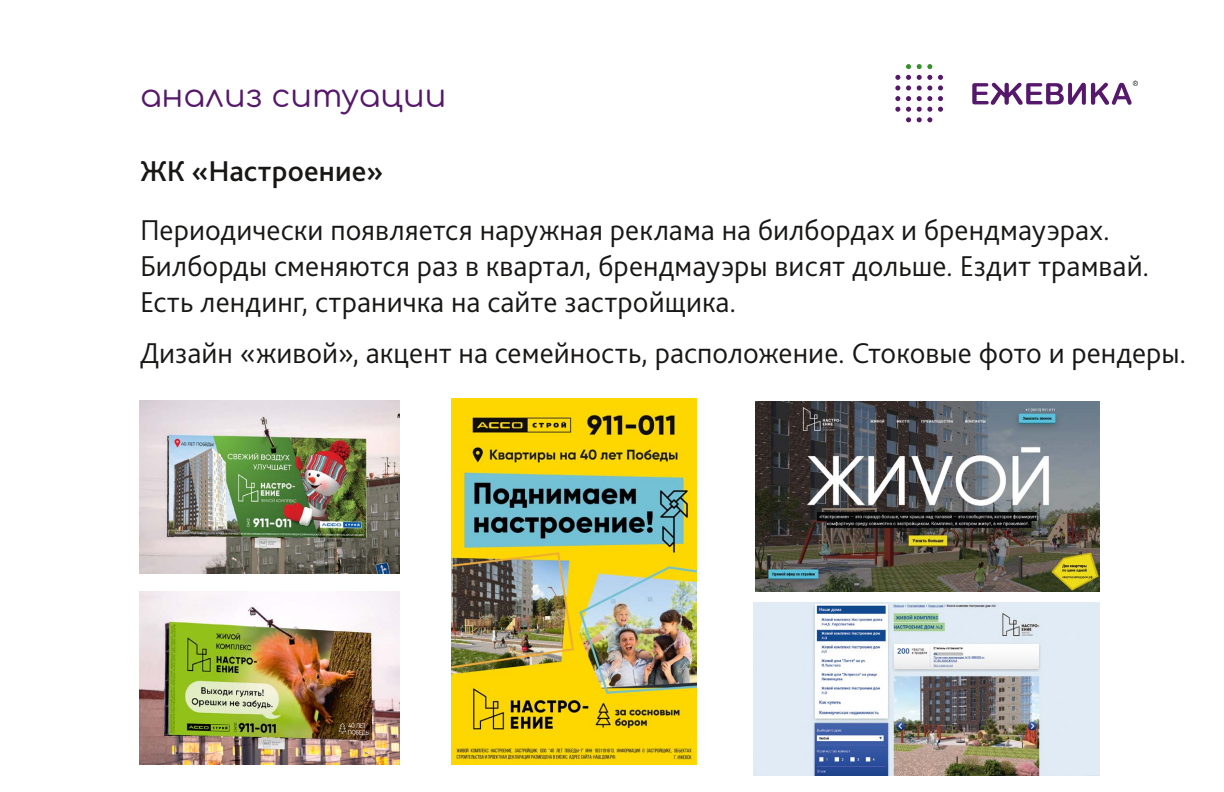
<style>
.page{position:relative;width:1224px;height:792px;background:#fff}
.page>*{position:absolute;margin:0;border:0;box-sizing:border-box;transform-origin:0 0}
.t1{font:32px "Comfortaa";color:#55186a}
.t2{font:300 30px/36px "Bliss Pro";letter-spacing:.005em;color:#181716}
.t3{font:500 30px "Bliss Pro";letter-spacing:.01em;color:#181716}
</style>
<div class="page">
<svg style="left:895px;top:96px;width:5px;height:5px"></svg>
<svg style="left:895px;top:107px;width:5px;height:5px"></svg>
<svg style="left:895px;top:75px;width:5px;height:15px"></svg>
<svg style="left:906px;top:75px;width:5px;height:15px"></svg>
<svg style="left:906px;top:96px;width:5px;height:5px"></svg>
<svg style="left:906px;top:64px;width:5px;height:5px"></svg>
<svg style="left:917px;top:64px;width:15px;height:5px"></svg>
<svg style="left:917px;top:75px;width:15px;height:15px"></svg>
<svg style="left:917px;top:96px;width:15px;height:5px"></svg>
<svg style="left:938px;top:75px;width:5px;height:15px"></svg>
<svg style="left:938px;top:96px;width:5px;height:5px"></svg>
<svg style="left:938px;top:107px;width:5px;height:5px"></svg>
<svg style="left:906px;top:107px;width:5px;height:15px"></svg>
<svg style="left:917px;top:107px;width:15px;height:15px"></svg>
<svg style="left:972px;top:81px;width:166px;height:24px"></svg>
<img style="left:140px;top:401px;width:260px;height:173px">
<img style="left:140px;top:592px;width:260px;height:173px">
<img style="left:452px;top:398px;width:244px;height:367px">
<img style="left:755px;top:401px;width:345px;height:190px">
<img style="left:754px;top:602px;width:346px;height:174px">
<p class="t1" style="left:140px;top:66px;width:308px">анализ ситуации</p>
<p class="t3" style="left:140px;top:153px;width:245px">ЖК «Настроение»</p>
<p class="t2" style="left:140px;top:211px;width:1011px">Периодически появляется наружная реклама на билбордах и брендмауэрах.<br>Билборды сменяются раз в квартал, брендмауэры висят дольше. Ездит трамвай.<br>Есть лендинг, страничка на сайте застройщика.</p>
<p class="t2" style="left:140px;top:334px;width:1048px">Дизайн «живой», акцент на семейность, расположение. Стоковые фото и рендеры.</p>
</div>
